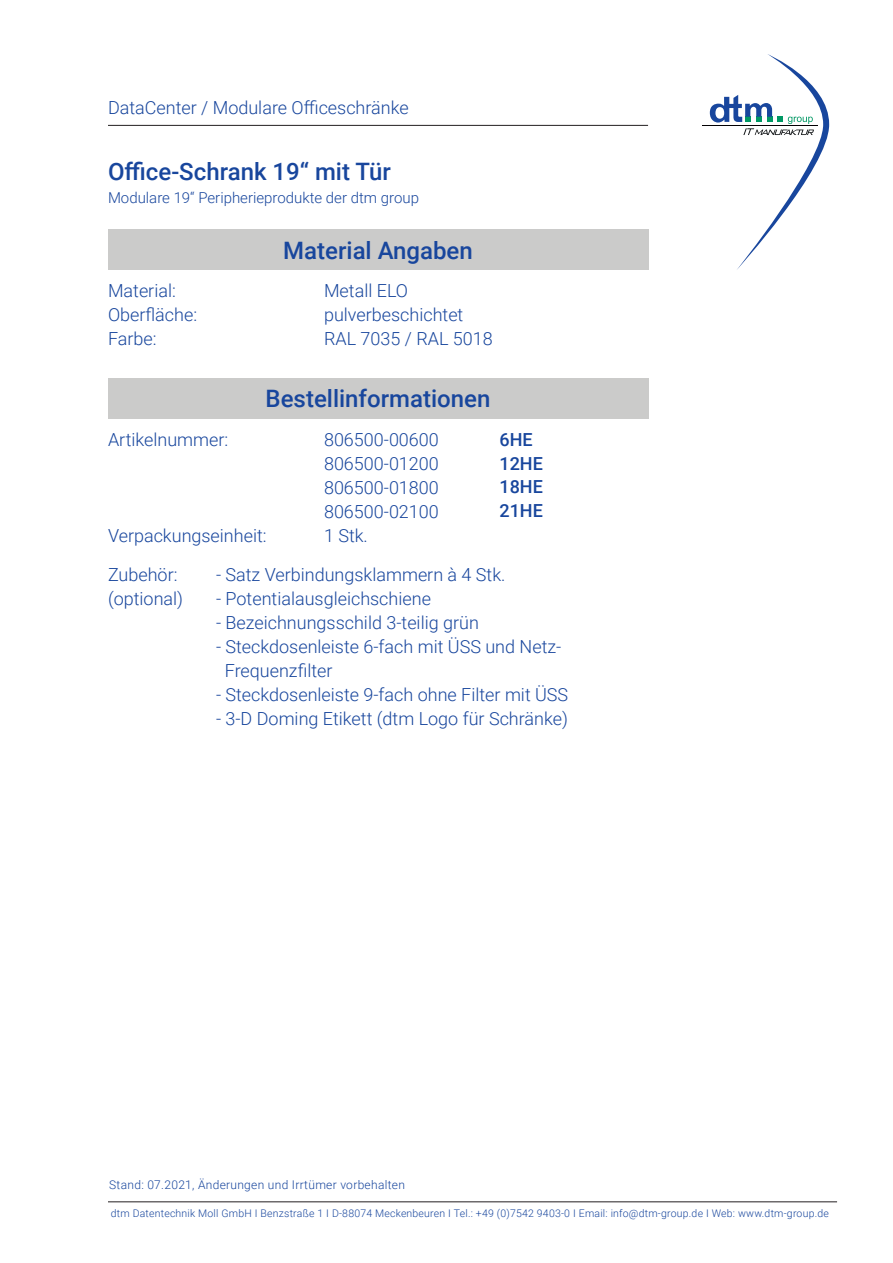
<style>
.page{position:relative;width:893px;height:1263px;background:#fff}
.page>*{position:absolute;margin:0;border:0;box-sizing:border-box;transform-origin:0 0}
.t1{font:500 24px "Roboto";color:#18469d}
.t2{font:300 18px/24px "Roboto";color:#18469d}
.t3{font:500 18px/24px "Roboto";color:#18469d}
.t4{font:300 15px "Roboto";color:#18469d}
.t5{font:300 12px "Roboto";letter-spacing:.025em;color:#18469d}
.t6{font:300 10.5px "Roboto";letter-spacing:.02em;color:#18469d}
</style>
<div class="page">
<hr style="left:702px;top:125px;width:115px;height:1px;background:#020002">
<svg style="left:710px;top:54px;width:119px;height:216px"></svg>
<hr style="left:108px;top:125px;width:540px;height:1px;background:#231f20">
<hr style="left:108px;top:1201px;width:729px;height:1px;background:#231f20">
<div style="left:108px;top:378px;width:540px;height:40px;background:#cbcbca"></div>
<div style="left:108px;top:230px;width:540px;height:40px;background:#cbcbca"></div>
<p class="t2" style="left:108px;top:95px;width:302px">DataCenter / Modulare Officeschränke</p>
<h1 class="t1" style="left:108px;top:155px;width:284px">Office-Schrank 19“ mit Tür</h1>
<p class="t4" style="left:108px;top:187px;width:312px">Modulare 19“ Peripherieprodukte der dtm group</p>
<p class="t2" style="left:108px;top:278px;width:91px">Material:<br>Oberfläche:<br>Farbe:</p>
<h1 class="t1" style="left:283px;top:233px;width:191px">Material Angaben</h1>
<p class="t2" style="left:324px;top:278px;width:170px">Metall ELO pulverbeschichtet<br>RAL 7035 / RAL 5018</p>
<h1 class="t1" style="left:266px;top:382px;width:226px">Bestellinformationen</h1>
<p class="t2" style="left:108px;top:426px;width:122px">Artikelnummer:</p>
<p class="t2" style="left:108px;top:522px;width:160px">Verpackungseinheit:</p>
<p class="t2" style="left:324px;top:426px;width:116px;text-align:justify">806500-00600<br>806500-01200<br>806500-01800<br>806500-02100<br>1 Stk.</p>
<p class="t3" style="left:500px;top:426px;width:45px">6HE<br>12HE<br>18HE<br>21HE</p>
<p class="t2" style="left:108px;top:561px;width:77px">Zubehör: (optional)</p>
<p class="t2" style="left:216px;top:561px;width:291px">- Satz Verbindungsklammern à 4 Stk.</p>
<p class="t2" style="left:216px;top:585px;width:216px">- Potentialausgleichschiene</p>
<p class="t2" style="left:216px;top:609px;width:264px">- Bezeichnungsschild 3-teilig grün</p>
<p class="t2" style="left:225px;top:633px;width:338px;text-indent:-9px">- Steckdosenleiste 6-fach mit ÜSS und Netz-<br>Frequenzfilter</p>
<p class="t2" style="left:216px;top:681px;width:354px">- Steckdosenleiste 9-fach ohne Filter mit ÜSS</p>
<p class="t2" style="left:216px;top:705px;width:353px">- 3-D Doming Etikett (dtm Logo für Schränke)</p>
<p class="t5" style="left:109px;top:1176px;width:297px">Stand: 07.2021, Änderungen und Irrtümer vorbehalten</p>
<p class="t6" style="left:111px;top:1206px;width:720px">dtm Datentechnik Moll GmbH I Benzstraße 1 I D-88074 Meckenbeuren I Tel.: +49 (0)7542 9403-0 I Email: info@dtm-group.de I Web: www.dtm-group.de</p>
</div>
